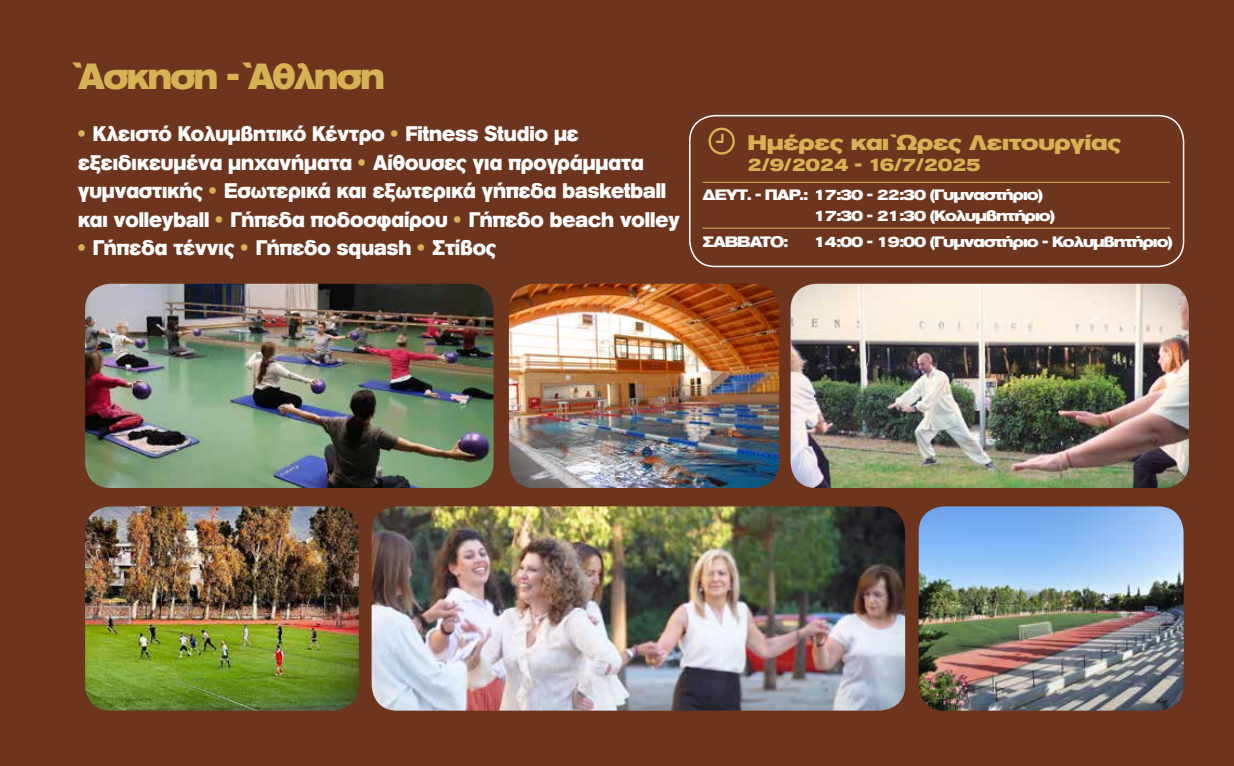
<style>
.page{position:relative;width:1234px;height:766px;background:#fff}
.page>*{position:absolute;margin:0;border:0;box-sizing:border-box;transform-origin:0 0}
.t1{font:700 expanded 36px "Akzidenz Grotesk BE Greek";letter-spacing:-.05em;color:#d7b255;scale:.83 1}
.t2{font:700 expanded 21px/28.5px "Akzidenz Grotesk BE Greek";color:#fff;scale:.76 1}
.t3{font:700 expanded 21px "Akzidenz Grotesk BE Greek";letter-spacing:-.02em;color:#d7b255}
.t4{font:700 expanded 18px "Akzidenz Grotesk BE Greek";letter-spacing:-.02em;color:#d7b255;scale:.95 1}
.t5{font:700 expanded 15px/21px "Akzidenz Grotesk BE Greek";letter-spacing:-.07em;color:#fff;scale:.95 1}
.s1{color:#d7b255}
</style>
<div class="page">
<div style="left:0;top:0;width:1233px;height:765px;background:#6d351e"></div>
<img style="left:85px;top:506px;width:274px;height:204px">
<img style="left:509px;top:284px;width:270px;height:204px">
<img style="left:790px;top:284px;width:398px;height:204px">
<img style="left:371px;top:506px;width:533px;height:204px">
<img style="left:918px;top:506px;width:265px;height:204px">
<img style="left:85px;top:284px;width:408px;height:204px">
<div style="left:688px;top:115px;width:495px;height:152px;border:2px solid #fff;border-radius:26px"></div>
<svg style="left:708px;top:127px;width:27px;height:28px"></svg>
<hr style="left:702px;top:228px;width:467px;height:1px;background:#d7b255">
<hr style="left:702px;top:182px;width:467px;height:1px;background:#d7b255">
<h1 class="t1" style="left:78px;top:57px;width:371px">Άσκηση - Άθληση</h1>
<p class="t2" style="left:78px;top:120px;width:793px"><span class="s1">•</span> Κλειστό Kολυμβητικό Kέντρο <span class="s1">•</span> Fitness Studio με εξειδικευμένα μηχανήματα <span class="s1">•</span> Αίθουσες για προγράμματα γυμναστικής <span class="s1">•</span> Εσωτερικά και εξωτερικά γήπεδα basketball και volleyball <span class="s1">•</span> Γήπεδα ποδοσφαίρου <span class="s1">•</span> Γήπεδο beach volley</p>
<p class="t2" style="left:78px;top:234px;width:552px"><span class="s1">•</span> Γήπεδα τέννις <span class="s1">•</span> Γήπεδο squash <span class="s1">•</span> Στίβος</p>
<p class="t3" style="left:747px;top:131px;width:375px">Hμέρες και Ώρες Λειτουργίας</p>
<p class="t4" style="left:747px;top:155px;width:247px">2/9/2024 - 16/7/2025</p>
<p class="t5" style="left:813px;top:185px;width:255px;text-indent:-111px">ΔΕΥΤ. - ΠΑΡ.: 17:30 - 22:30 (Γυμναστήριο)<br>17:30 - 21:30 (Κολυμβητήριο)</p>
<p class="t5" style="left:702px;top:231px;width:92px">ΣΑΒBATO:</p>
<p class="t5" style="left:813px;top:231px;width:379px">14:00 - 19:00 (Γυμναστήριο - Κολυμβητήριο)</p>
</div>
